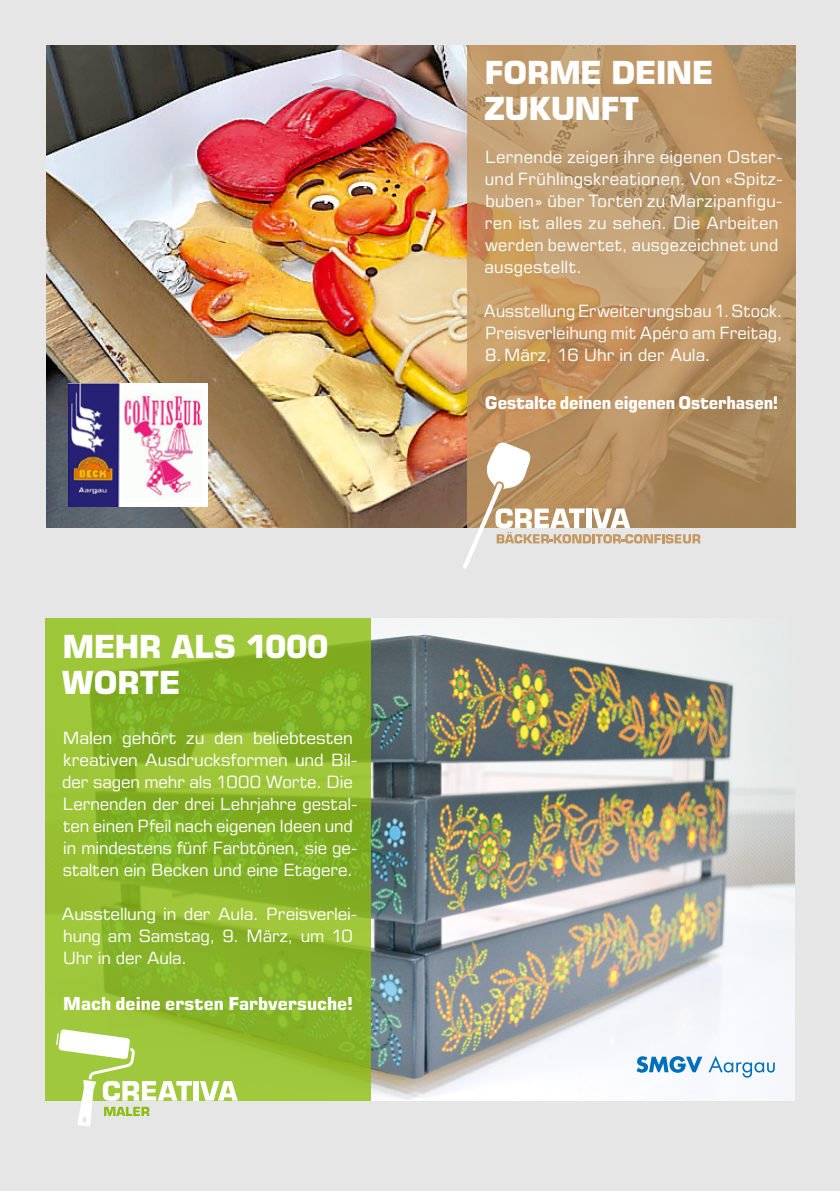
<style>
.page{position:relative;width:840px;height:1191px;background:#fff}
.page>*{position:absolute;margin:0;border:0;box-sizing:border-box;transform-origin:0 0}
.t1{font:700 32px/36px "Eurostile LT Pro";letter-spacing:-.02em;color:#fff}
.t2{font:700 18px "Eurostile LT Pro";letter-spacing:.005em;color:#fff}
.t3{font:700 17.6px "Eurostile LT Pro";letter-spacing:-.005em;color:#fff;scale:.95 1}
.t4{font:17px/22px "Eurostile LT Pro";letter-spacing:.005em;color:#fff}
</style>
<div class="page">
<div style="left:0;top:0;width:839px;height:1191px;background:#e6e6e6"></div>
<img style="left:370px;top:618px;width:424px;height:482px">
<svg style="left:45px;top:618px;width:325px;height:482px;background:#8db82c"></svg>
<img style="left:46px;top:45px;width:749px;height:482px">
<div style="left:193px;top:1081px;width:6px;height:19px;background:#fff"></div>
<svg style="left:200px;top:1081px;width:38px;height:19px"></svg>
<svg style="left:56px;top:1029px;width:136px;height:97px"></svg>
<svg style="left:467px;top:46px;width:328px;height:482px;background:#bc9566"></svg>
<svg style="left:463px;top:442px;width:237px;height:126px;background:#c9b195"></svg>
<svg style="left:636px;top:1056px;width:66px;height:16px"></svg>
<svg style="left:708px;top:1056px;width:66px;height:21px"></svg>
<img style="left:68px;top:383px;width:140px;height:124px">
<h1 class="t1" style="left:62px;top:628px;width:268px">MEHR ALS 1000<br>WORTE</h1>
<p class="t4" style="left:62px;top:726px;width:296px">Malen gehört zu den beliebtesten kreativen Ausdrucksformen und Bil&shy;der sagen mehr als 1000 Worte. Die Lernenden der drei Lehrjahre gestal&shy;ten einen Pfeil nach eigenen Ideen und in mindestens fünf Farbtönen, sie ge&shy;stalten ein Becken und eine Etagere.</p>
<p class="t4" style="left:62px;top:902px;width:296px">Ausstellung in der Aula. Preisverlei&shy;hung am Samstag, 9. März, um 10<br>Uhr in der Aula.</p>
<p class="t2" style="left:63px;top:992px;width:291px">Mach deine ersten Farbversuche!</p>
<h1 class="t1" style="left:484px;top:55px;width:230px">FORME DEINE<br>ZUKUNFT</h1>
<p class="t4" style="left:484px;top:146px;width:299px">Lernende zeigen ihre eigenen Oster&shy;und Frühlingskreationen. Von «Spitz&shy;buben» über Torten zu Marzipanfigu&shy;ren ist alles zu sehen. Die Arbeiten werden bewertet, ausgezeichnet und ausgestellt.</p>
<p class="t4" style="left:483px;top:300px;width:300px;text-align:justify">Ausstellung Erweiterungsbau 1.Stock.<br>Preisverleihung mit Apéro am Freitag, 8.März, 16 Uhr in der Aula.</p>
<p class="t3" style="left:484px;top:392px;width:310px">Gestalte deinen eigenen Osterhasen!</p>
</div>
